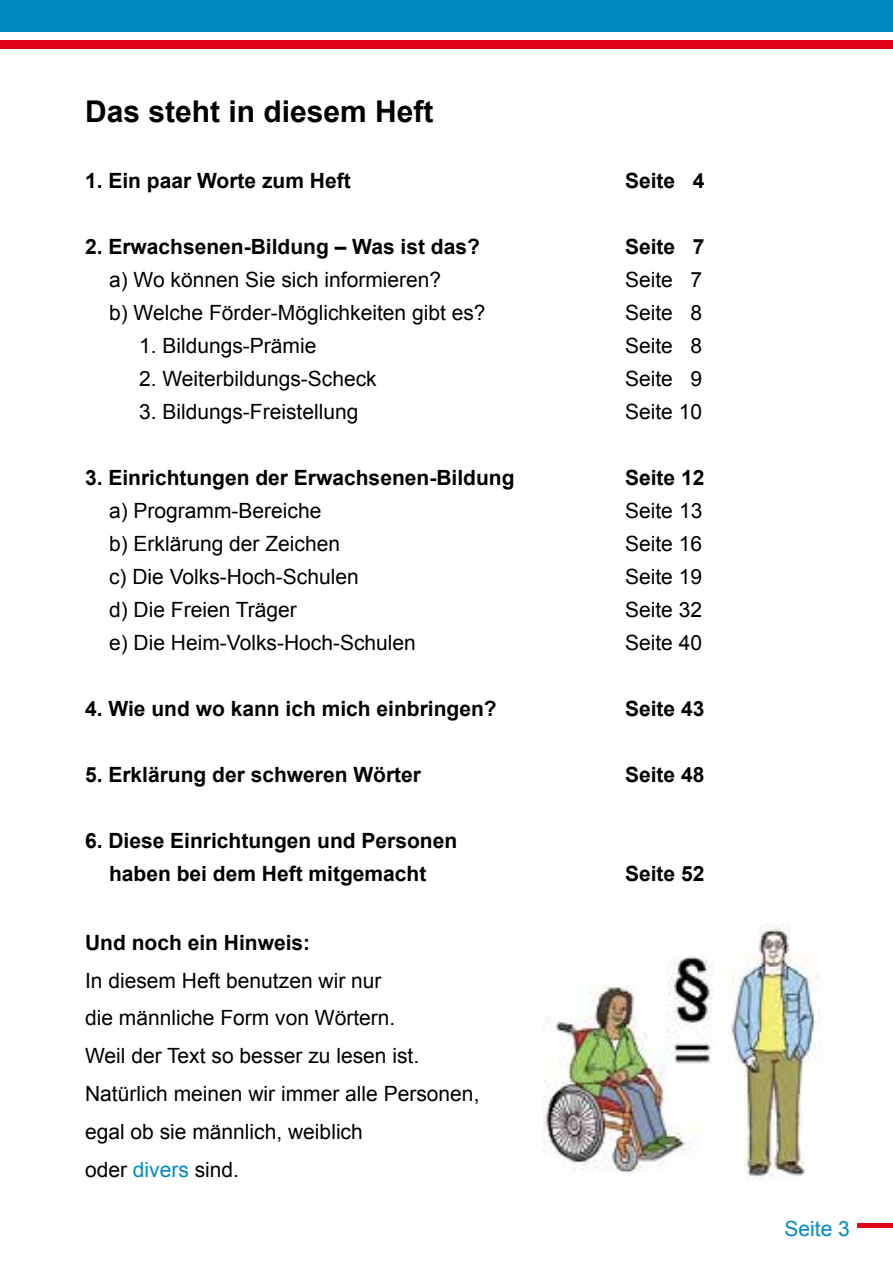
<style>
.page{position:relative;width:893px;height:1263px;background:#fff}
.page>*{position:absolute;margin:0;border:0;box-sizing:border-box;transform-origin:0 0}
.t1{font:700 30px "Arial";color:#000}
.t2{font:21px/37.8px "Arial";color:#000}
.t3{font:700 21px/33px "Arial";color:#000;text-align:center}
.t4{font:21px "Arial";color:#008ac2}
.s1{color:#008ac2}
</style>
<div class="page">
<div style="left:0;top:0;width:893px;height:32px;background:#008ac2"></div>
<div style="left:0;top:40px;width:893px;height:9px;background:#e2001a"></div>
<img style="left:543px;top:924px;width:278px;height:256px">
<div style="left:858px;top:1223px;width:35px;height:5px;background:#e2001a"></div>
<h1 class="t1" style="left:85px;top:91px;width:350px">Das steht in diesem Heft</h1>
<p class="t3" style="left:85px;top:165px;width:267px">1. Ein paar Worte zum Heft</p>
<p class="t3" style="left:625px;top:165px;width:81px">Seite 4</p>
<p class="t3" style="left:85px;top:231px;width:396px">2. Erwachsenen-Bildung – Was ist das?</p>
<p class="t3" style="left:625px;top:231px;width:81px">Seite 7</p>
<p class="t2" style="left:109px;top:261px;width:334px">a) Wo können Sie sich informieren?</p>
<p class="t2" style="left:625px;top:261px;width:79px">Seite 7</p>
<p class="t2" style="left:109px;top:294px;width:378px">b) Welche Förder-Möglichkeiten gibt es?</p>
<p class="t2" style="left:625px;top:294px;width:79px">Seite 8</p>
<p class="t2" style="left:139px;top:327px;width:179px">1. Bildungs-Prämie</p>
<p class="t2" style="left:625px;top:327px;width:79px">Seite 8</p>
<p class="t2" style="left:139px;top:360px;width:239px">2. Weiterbildungs-Scheck</p>
<p class="t2" style="left:625px;top:360px;width:79px">Seite 9</p>
<p class="t2" style="left:139px;top:393px;width:221px">3. Bildungs-Freistellung</p>
<p class="t2" style="left:625px;top:393px;width:79px">Seite 10</p>
<p class="t3" style="left:85px;top:461px;width:431px">3. Einrichtungen der Erwachsenen-Bildung</p>
<p class="t3" style="left:625px;top:461px;width:81px">Seite 12</p>
<p class="t2" style="left:109px;top:492px;width:214px">a) Programm-Bereiche</p>
<p class="t2" style="left:625px;top:492px;width:79px">Seite 13</p>
<p class="t2" style="left:109px;top:525px;width:233px">b) Erklärung der Zeichen</p>
<p class="t2" style="left:625px;top:525px;width:79px">Seite 16</p>
<p class="t2" style="left:109px;top:558px;width:251px">c) Die Volks-Hoch-Schulen</p>
<p class="t2" style="left:625px;top:558px;width:79px">Seite 19</p>
<p class="t2" style="left:109px;top:591px;width:189px">d) Die Freien Träger</p>
<p class="t2" style="left:625px;top:591px;width:79px">Seite 32</p>
<p class="t2" style="left:109px;top:624px;width:308px">e) Die Heim-Volks-Hoch-Schulen</p>
<p class="t2" style="left:625px;top:624px;width:79px">Seite 40</p>
<p class="t3" style="left:85px;top:692px;width:413px">4. Wie und wo kann ich mich einbringen?</p>
<p class="t3" style="left:625px;top:692px;width:81px">Seite 43</p>
<p class="t3" style="left:85px;top:758px;width:338px">5. Erklärung der schweren Wörter</p>
<p class="t3" style="left:625px;top:758px;width:81px">Seite 48</p>
<p class="t3" style="left:85px;top:824px;width:374px">6. Diese Einrichtungen und Personen haben bei dem Heft mitgemacht</p>
<p class="t3" style="left:85px;top:926px;width:227px">Und noch ein Hinweis:</p>
<p class="t2" style="left:85px;top:961px;width:396px">In diesem Heft benutzen wir nur<br>die männliche Form von Wörtern.<br>Weil der Text so besser zu lesen ist.<br>Natürlich meinen wir immer alle Personen, egal ob sie männlich, weiblich<br>oder <span class="s1">divers</span> sind.</p>
<p class="t3" style="left:625px;top:857px;width:81px">Seite 52</p>
<p class="t4" style="left:784px;top:1214px;width:67px">Seite 3</p>
</div>
